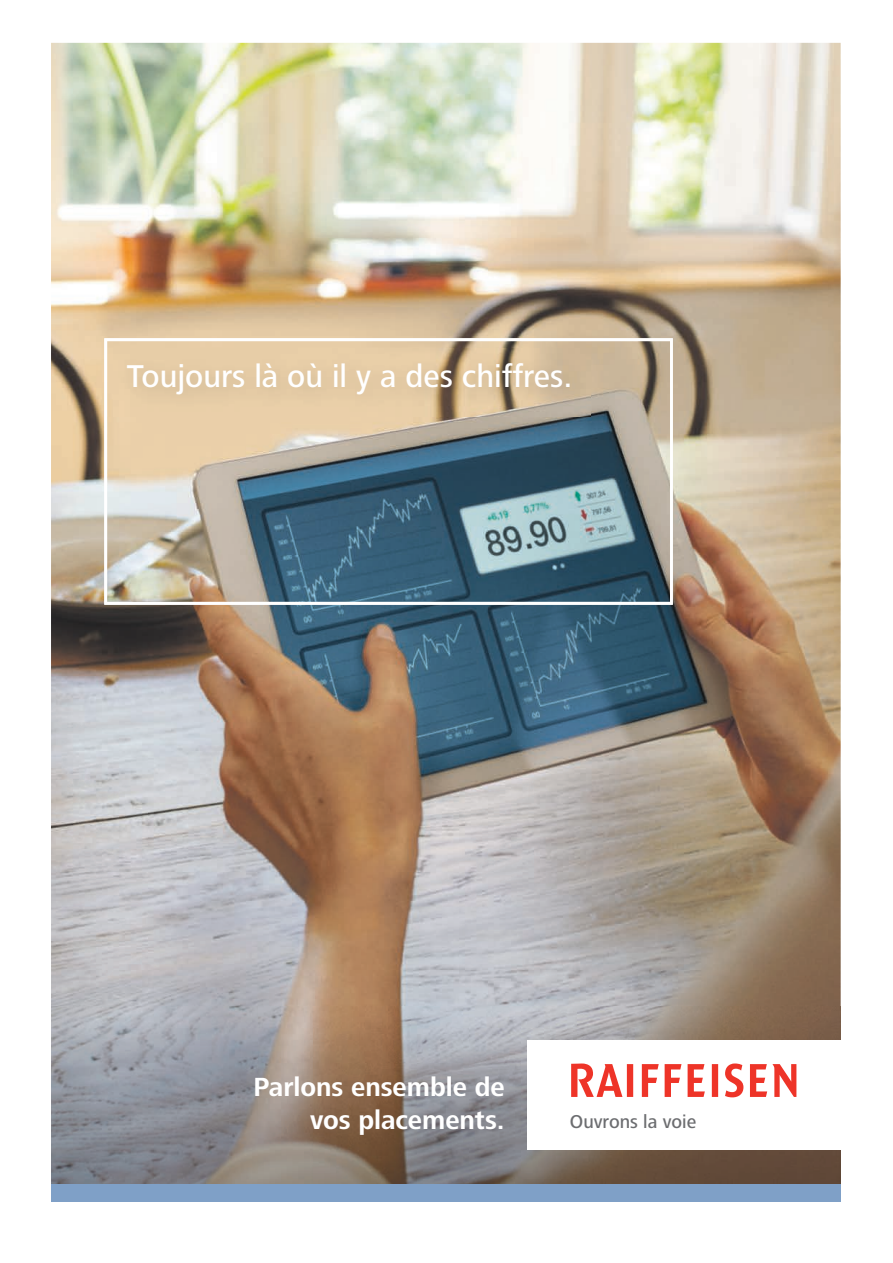
<style>
.page{position:relative;width:893px;height:1263px;background:#fff}
.page>*{position:absolute;margin:0;border:0;box-sizing:border-box;transform-origin:0 0}
.t1{font:500 32.7px "Frutiger Next LT";color:#fff}
.t2{font:700 27.15px/32.7px "Frutiger Next LT";color:#fff;text-align:right}
.t3{font:500 19.35px "Frutiger Next LT";color:#6c6d70}
</style>
<div class="page">
<img style="left:51px;top:43px;width:790px;height:963px">
<img style="left:51px;top:1006px;width:790px;height:178px">
<div style="left:51px;top:1184px;width:790px;height:17px;background:#7fa0c7"></div>
<div style="left:527px;top:1041px;width:314px;height:109px;background:#fff"></div>
<img style="left:104px;top:338px;width:569px;height:267px">
<img style="left:114px;top:348px;width:476px;height:68px">
<svg style="left:571px;top:1063px;width:225px;height:34px"></svg>
<p class="t1" style="left:127px;top:358px;width:447px">Toujours là où il y a des chiffres.</p>
<p class="t2" style="left:253px;top:1071px;width:253px">Parlons ensemble de vos placements.</p>
<p class="t3" style="left:570px;top:1111px;width:128px">Ouvrons la voie</p>
</div>
